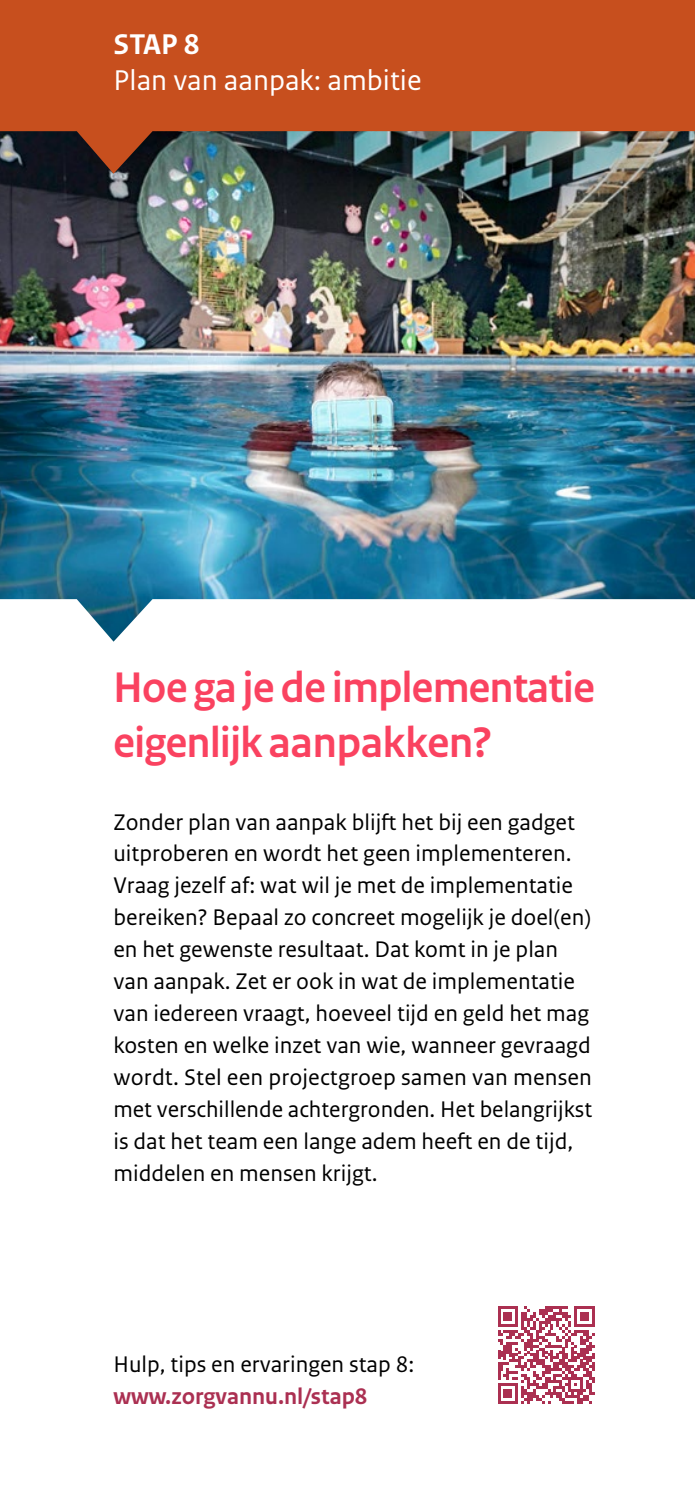
<style>
.page{position:relative;width:695px;height:1489px;background:#fff}
.page>*{position:absolute;margin:0;border:0;box-sizing:border-box;transform-origin:0 0}
.H3_-_vws_05_-_Kop{font:700 45px/55px "Rijksoverheid Sans Heading";letter-spacing:-.01em;color:#fa4260}
.H2_-_vws_32_Stap_nummers_-_subtitle{font:30px "Rijksoverheid Sans Text";color:#fff}
.H1_-_vws_31_Stap_nummers_-_title{font:700 30px "Rijksoverheid Sans Text";color:#fff}
.vws_11_-_Plat{font:23.75px/32px "Rijksoverheid Sans Text";color:#000}
.URL{font:700 23.75px "Rijksoverheid Sans Text";color:#ab3052}
</style>
<div class="page">
<img style="left:0;top:174px;width:694px;height:467px">
<svg style="left:498px;top:1306px;width:96px;height:97px"></svg>
<svg style="left:0;top:0;width:694px;height:174px;background:#a8502b"></svg>
<h1 class="H1_-_vws_31_Stap_nummers_-_title" style="left:113px;top:28px;width:88px">STAP 8</h1>
<h2 class="H2_-_vws_32_Stap_nummers_-_subtitle" style="left:113px;top:63px;width:309px">Plan van aanpak: ambitie</h2>
<h3 class="H3_-_vws_05_-_Kop" style="left:113px;top:660px;width:483px">Hoe ga je de implementatie eigenlijk aanpakken?</h3>
<p class="vws_11_-_Plat" style="left:113px;top:806px;width:480px">Zonder plan van aanpak blijft het bij een gadget uitproberen en wordt het geen implementeren.<br>Vraag jezelf af: wat wil je met de implementatie bereiken? Bepaal zo concreet mogelijk je doel(en) en het gewenste resultaat. Dat komt in je plan van aanpak. Zet er ook in wat de implementatie van iedereen vraagt, hoeveel tijd en geld het mag kosten en welke inzet van wie, wanneer gevraagd wordt. Stel een projectgroep samen van mensen met verschillende achtergronden. Het belangrijkst is dat het team een lange adem heeft en de tijd, middelen en mensen krijgt.</p>
<p class="vws_11_-_Plat" style="left:113px;top:1348px;width:302px">Hulp, tips en ervaringen stap 8:</p>
<p class="URL" style="left:113px;top:1382px;width:255px">www.zorgvannu.nl/stap8</p>
</div>
